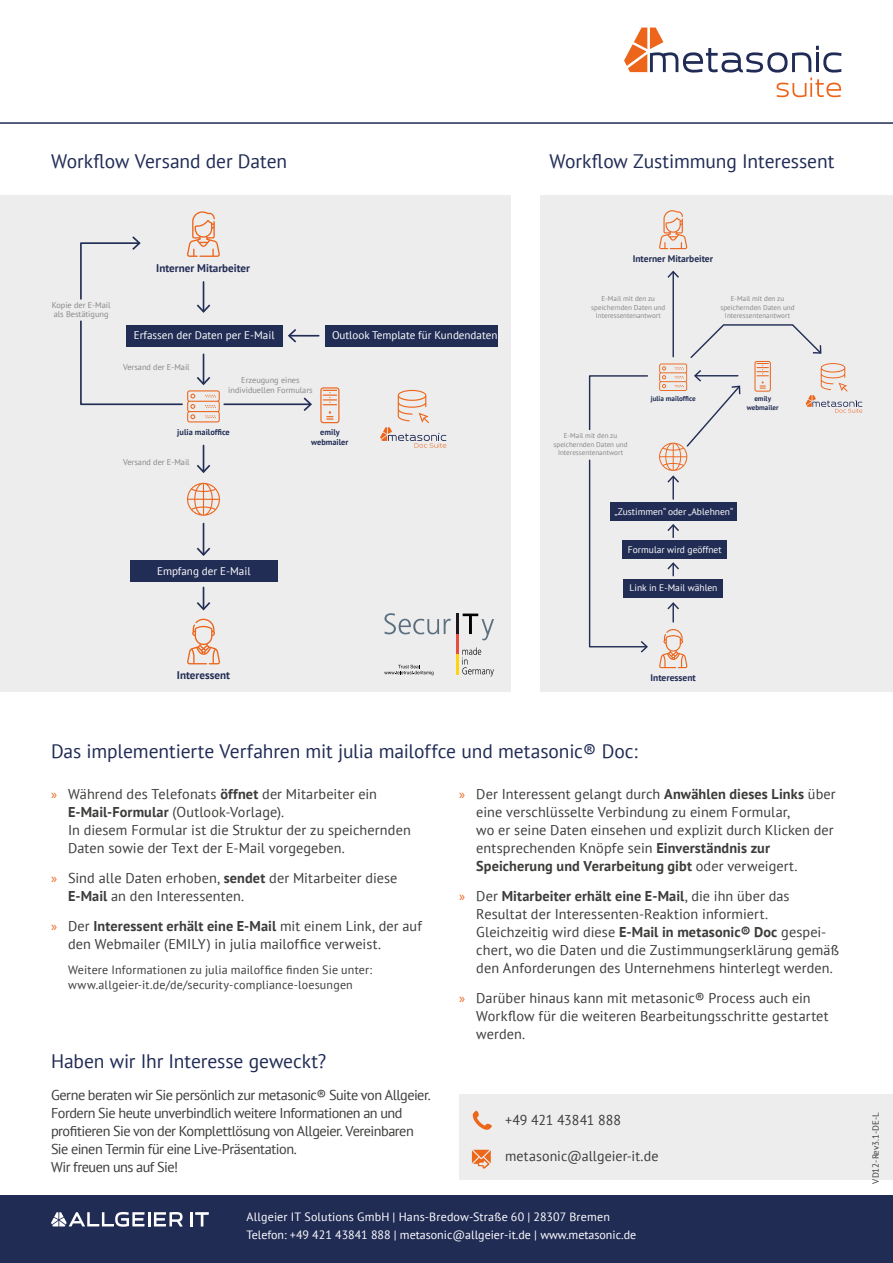
<style>
.page{position:relative;width:893px;height:1263px;background:#fff}
.page>*{position:absolute;margin:0;border:0;box-sizing:border-box;transform-origin:0 0}
.t1{font:19.5px "PT Sans";letter-spacing:-.005em;color:#212c55}
.t2{font:14.25px/18px "PT Sans";letter-spacing:.005em;color:#3c3c3b}
.t3{font:14.25px/18px "PT Sans";letter-spacing:-.035em;color:#3c3c3b}
.t4{font:14.25px "PT Sans";letter-spacing:-.015em;color:#3c3c3b}
.t5{font:12px/18px "PT Sans";color:#fff}
.t6{font:12px/14.4px "PT Sans";letter-spacing:.015em;color:#3c3c3b}
.t7{font:11.1px "PT Sans";color:#fff}
.t8{font:700 11.1px "PT Sans";color:#222d55}
.t9{font:9.45px "PT Sans";color:#fff}
.t10{font:700 9.45px "PT Sans";color:#222d55}
.t11{font:9px "PT Sans";color:#3c3c3b}
.t12{font:8.25px/9.9px "PT Sans";color:#878787;text-align:center}
.t13{font:700 8.25px/9.9px "PT Sans";color:#222d55;text-align:center}
.t14{font:7.05px/8.6px "PT Sans";color:#878787;text-align:center}
.t15{font:700 7.05px/8.6px "PT Sans";color:#222d55;text-align:center}
.s1{font-family:"Myriad Pro";color:#ec641a}
.s2{font-weight:700}
</style>
<div class="page">
<div style="left:0;top:1195px;width:893px;height:68px;background:#212c55"></div>
<hr style="left:190px;top:1212px;width:3px;height:14px;background:#fff">
<svg style="left:195px;top:1212px;width:14px;height:14px"></svg>
<hr style="left:148px;top:1212px;width:3px;height:14px;background:#fff">
<svg style="left:154px;top:1212px;width:29px;height:15px"></svg>
<svg style="left:51px;top:1212px;width:94px;height:15px"></svg>
<div style="left:541px;top:195px;width:352px;height:497px;background:#ededed"></div>
<div style="left:0;top:195px;width:510px;height:497px;background:#ededed"></div>
<div style="left:459px;top:1095px;width:434px;height:85px;background:#ededed"></div>
<svg style="left:472px;top:1150px;width:19px;height:18px"></svg>
<svg style="left:473px;top:1110px;width:19px;height:20px"></svg>
<div style="left:131px;top:561px;width:147px;height:21px;background:#222d55"></div>
<svg style="left:187px;top:483px;width:33px;height:33px"></svg>
<svg style="left:320px;top:387px;width:19px;height:36px"></svg>
<svg style="left:187px;top:619px;width:33px;height:45px"></svg>
<svg style="left:187px;top:211px;width:33px;height:46px"></svg>
<svg style="left:380px;top:390px;width:66px;height:58px"></svg>
<div style="left:126px;top:325px;width:157px;height:22px;background:#222d55"></div>
<div style="left:325px;top:325px;width:173px;height:22px;background:#222d55"></div>
<hr style="left:203px;top:523px;width:1px;height:31px;background:#222d55">
<svg style="left:197px;top:548px;width:13px;height:8px"></svg>
<svg style="left:197px;top:445px;width:13px;height:28px"></svg>
<svg style="left:197px;top:282px;width:13px;height:31px"></svg>
<svg style="left:197px;top:587px;width:13px;height:23px"></svg>
<hr style="left:224px;top:403px;width:86px;height:2px;background:#222d55">
<svg style="left:304px;top:397px;width:8px;height:14px"></svg>
<svg style="left:80px;top:236px;width:61px;height:64px"></svg>
<hr style="left:290px;top:335px;width:29px;height:2px;background:#222d55">
<svg style="left:288px;top:329px;width:8px;height:13px"></svg>
<svg style="left:80px;top:320px;width:140px;height:102px"></svg>
<div style="left:622px;top:541px;width:105px;height:18px;background:#222d55"></div>
<div style="left:611px;top:503px;width:126px;height:18px;background:#222d55"></div>
<div style="left:623px;top:579px;width:100px;height:18px;background:#222d55"></div>
<svg style="left:659px;top:629px;width:28px;height:39px"></svg>
<svg style="left:659px;top:210px;width:28px;height:39px"></svg>
<svg style="left:667px;top:562px;width:12px;height:14px"></svg>
<svg style="left:667px;top:524px;width:12px;height:13px"></svg>
<hr style="left:672px;top:477px;width:2px;height:22px;background:#222d55">
<hr style="left:672px;top:272px;width:2px;height:85px;background:#222d55">
<svg style="left:667px;top:271px;width:12px;height:7px"></svg>
<svg style="left:667px;top:602px;width:12px;height:20px"></svg>
<svg style="left:588px;top:459px;width:60px;height:193px"></svg>
<svg style="left:588px;top:375px;width:60px;height:56px"></svg>
<svg style="left:659px;top:323px;width:203px;height:160px"></svg>
<hr style="left:457px;top:614px;width:2px;height:20px;background:#1d1719">
<hr style="left:457px;top:634px;width:2px;height:20px;background:#e84d3e">
<hr style="left:457px;top:654px;width:2px;height:20px;background:#ffd30e">
<svg style="left:384px;top:613px;width:67px;height:21px"></svg>
<svg style="left:463px;top:614px;width:31px;height:26px"></svg>
<svg style="left:462px;top:647px;width:32px;height:29px"></svg>
<svg style="left:384px;top:665px;width:49px;height:10px"></svg>
<hr style="left:0;top:122px;width:893px;height:2px;background:#212c55">
<svg style="left:624px;top:28px;width:217px;height:69px"></svg>
<h1 class="t1" style="left:51px;top:149px;width:238px">Workflow Versand der Daten</h1>
<p class="t12" style="left:52px;top:301px;width:60px;line-height:8.9px;text-align:left">Kopie der E-Mail als Bestätigung</p>
<p class="t8" style="left:156px;top:261px;width:95px">Interner Mitarbeiter</p>
<p class="t7" style="left:134px;top:328px;width:142px">Erfassen der Daten per E-Mail</p>
<p class="t7" style="left:332px;top:328px;width:167px">Outlook Template für Kundendaten</p>
<p class="t12" style="left:123px;top:362px;width:68px">Versand der E-Mail</p>
<p class="t12" style="left:228px;top:375px;width:86px">Erzeugung eines individuellen Formulars</p>
<p class="t13" style="left:177px;top:427px;width:54px">julia mailoffice</p>
<p class="t13" style="left:311px;top:427px;width:39px">emily webmailer</p>
<p class="t12" style="left:123px;top:456px;width:68px">Versand der E-Mail</p>
<p class="t7" style="left:157px;top:564px;width:95px">Empfang der E-Mail</p>
<p class="t8" style="left:177px;top:668px;width:55px">Interessent</p>
<h1 class="t1" style="left:549px;top:149px;width:286px">Workflow Zustimmung Interessent</h1>
<p class="t10" style="left:633px;top:253px;width:82px">Interner Mitarbeiter</p>
<p class="t14" style="left:591px;top:294px;width:76px">E-Mail mit den zu speichernden Daten und<br>Interessentenantwort</p>
<p class="t14" style="left:720px;top:294px;width:76px">E-Mail mit den zu speichernden Daten und<br>Interessentenantwort</p>
<p class="t14" style="left:553px;top:431px;width:76px">E-Mail mit den zu speichernden Daten und<br>Interessentenantwort</p>
<p class="t15" style="left:651px;top:395px;width:46px">julia mailoffice</p>
<p class="t15" style="left:747px;top:395px;width:33px">emily webmailer</p>
<p class="t9" style="left:615px;top:505px;width:120px">„Zustimmen“ oder „Ablehnen“</p>
<p class="t9" style="left:628px;top:543px;width:95px">Formular wird geöffnet</p>
<p class="t9" style="left:630px;top:582px;width:89px">Link in E-Mail wählen</p>
<p class="t10" style="left:650px;top:671px;width:47px">Interessent</p>
<h1 class="t1" style="left:51px;top:738px;width:588px">Das implementierte Verfahren mit julia mailoffce und metasonic® Doc:</h1>
<p class="t2" style="left:68px;top:784px;width:344px;text-indent:-17px"><span class="s1">»</span> Während des Telefonats <span class="s2">öffnet</span> der Mitarbeiter ein <span class="s2">E-Mail-Formular</span> (Outlook-Vorlage).<br>In diesem Formular ist die Struktur der zu speichernden Daten sowie der Text der E-Mail vorgegeben.</p>
<p class="t2" style="left:68px;top:868px;width:331px;text-indent:-17px"><span class="s1">»</span> Sind alle Daten erhoben, <span class="s2">sendet</span> der Mitarbeiter diese<br><span class="s2">E-Mail</span> an den Interessenten.</p>
<p class="t2" style="left:68px;top:916px;width:355px;text-indent:-17px"><span class="s1">»</span> Der <span class="s2">Interessent erhält eine E-Mail</span> mit einem Link, der auf den Webmailer (EMILY) in julia mailoffice verweist.</p>
<p class="t6" style="left:68px;top:963px;width:306px">Weitere Informationen zu julia mailoffice finden Sie unter: www.allgeier-it.de/de/security-compliance-loesungen</p>
<h1 class="t1" style="left:51px;top:1049px;width:277px">Haben wir Ihr Interesse geweckt?</h1>
<p class="t3" style="left:51px;top:1086px;width:381px">Gerne beraten wir Sie persönlich zur metasonic® Suite von Allgeier.<br>Fordern Sie heute unverbindlich weitere Informationen an und profitieren Sie von der Komplettlösung von Allgeier. Vereinbaren Sie einen Termin für eine Live-Präsentation.<br>Wir freuen uns auf Sie!</p>
<p class="t2" style="left:476px;top:784px;width:361px;text-indent:-17px"><span class="s1">»</span> Der Interessent gelangt durch <span class="s2">Anwählen dieses Links</span> über eine verschlüsselte Verbindung zu einem Formular,<br>wo er seine Daten einsehen und explizit durch Klicken der entsprechenden Knöpfe sein <span class="s2">Einverständnis zur Speicherung und Verarbeitung gibt</span> oder verweigert.</p>
<p class="t2" style="left:476px;top:886px;width:364px;text-indent:-17px"><span class="s1">»</span> Der <span class="s2">Mitarbeiter erhält eine E-Mail</span>, die ihn über das Resultat der Interessenten-Reaktion informiert.<br>Gleichzeitig wird diese <span class="s2">E-Mail in metasonic® Doc</span> gespei&shy;chert, wo die Daten und die Zustimmungserklärung gemäß den Anforderungen des Unternehmens hinterlegt werden.</p>
<p class="t2" style="left:476px;top:988px;width:354px;text-indent:-17px"><span class="s1">»</span> Darüber hinaus kann mit metasonic® Process auch ein<br>Workflow für die weiteren Bearbeitungsschritte gestartet werden.</p>
<p class="t4" style="left:505px;top:1111px;width:117px">+49 421 43841 888</p>
<p class="t2" style="left:505px;top:1147px;width:155px">metasonic@allgeier-it.de</p>
<p class="t5" style="left:247px;top:1207px;width:391px">Allgeier IT Solutions GmbH | Hans-Bredow-Straße 60 | 28307 Bremen<br>Telefon: +49 421 43841 888 | metasonic@allgeier-it.de | www.metasonic.de</p>
<p class="t11" style="left:870px;top:1183px;width:73px;rotate:-90deg">VD12-Rev3.1-DE-L</p>
</div>
